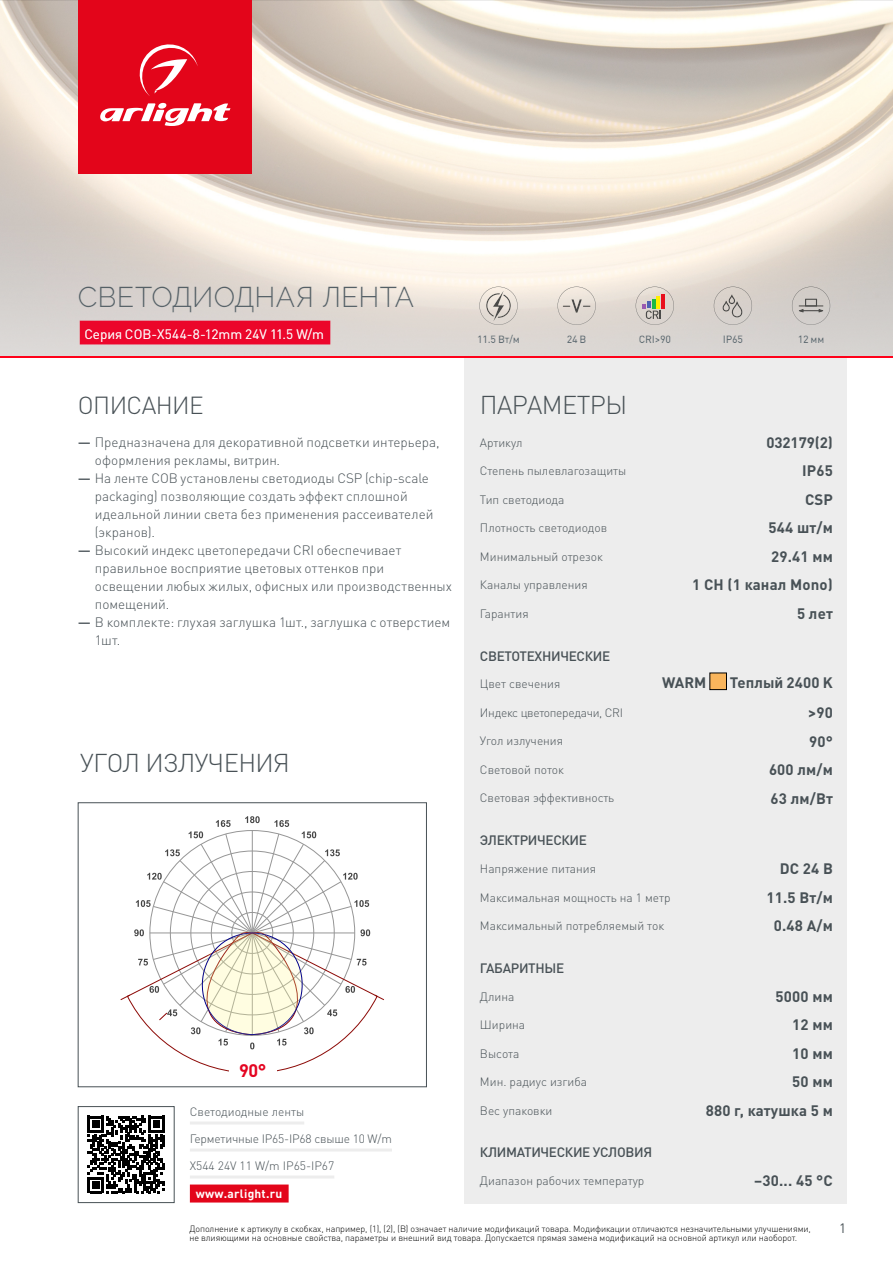
<style>
.page{position:relative;width:893px;height:1263px;background:#fff}
.page>*{position:absolute;margin:0;border:0;box-sizing:border-box;transform-origin:0 0}
.t1{font:300 28.5px "Raleway";letter-spacing:.005em;color:#485156}
.t2{font:300 25.5px "DIN Pro";letter-spacing:-.025em;color:#485156}
.t3{font:300 24.45px "DIN Pro";letter-spacing:-.025em;color:#485156}
.t4{font:700 18px "DIN Pro";color:#e40521}
.t5{font:700 15px "DIN Pro";letter-spacing:.01em;color:#485156}
.t6{font:300 13.5px/18px "DIN Pro";color:#485156}
.t7{font:500 13.5px "DIN Pro";letter-spacing:-.025em;color:#485156}
.t8{font:13.5px "DIN Pro";color:#fff}
.t9{font:13.5px "DIN Pro";color:#485156}
.t10{font:300 12px "DIN Pro";color:#485156}
.t11{font:300 12px "DIN Pro";letter-spacing:-.025em;color:#485156}
.t12{font:700 12px "DIN Pro";letter-spacing:.02em;color:#fff}
.t13{font:500 10.5px "DIN Pro";letter-spacing:-.025em;color:#485156}
.t14{font:300 9px/9px "DIN Pro";letter-spacing:-.01em;color:#000}
.s1{font-weight:500}
</style>
<div class="page">
<div style="left:464px;top:357px;width:383px;height:846px;background:#ededed"></div>
<div style="left:710px;top:673px;width:16px;height:17px;background:#f9b55c"></div>
<div style="left:710px;top:673px;width:17px;height:17px;border:1px solid #000"></div>
<img style="left:0;top:0;width:893px;height:195px">
<svg style="left:88px;top:1116px;width:77px;height:77px"></svg>
<div style="left:78px;top:1106px;width:96px;height:97px;border:1px solid #485156"></div>
<hr style="left:190px;top:1121px;width:114px;height:3px;background:#ededed">
<hr style="left:190px;top:1148px;width:202px;height:3px;background:#ededed">
<hr style="left:190px;top:1175px;width:144px;height:3px;background:#ededed">
<div style="left:190px;top:1184px;width:99px;height:18px;background:#e3051a"></div>
<svg style="left:121px;top:816px;width:263px;height:256px"></svg>
<div style="left:78px;top:802px;width:349px;height:285px;border:1px solid #485156"></div>
<div style="left:229px;top:1057px;width:47px;height:26px;background:#fff"></div>
<div style="left:78px;top:0;width:174px;height:174px;background:#e3051a"></div>
<svg style="left:100px;top:103px;width:130px;height:23px"></svg>
<svg style="left:139px;top:44px;width:59px;height:52px"></svg>
<svg style="left:0;top:195px;width:893px;height:162px;background:#e3d1cb"></svg>
<hr style="left:0;top:357px;width:893px;height:1px;background:#ff0019">
<h1 class="t1" style="left:78px;top:280px;width:338px">СВЕТОДИОДНАЯ ЛЕНТА</h1>
<p class="t8" style="left:84px;top:324px;width:241px">Серия COB-X544-8-12mm 24V 11.5 W/m</p>
<h3 class="t3" style="left:78px;top:388px;width:127px">ОПИСАНИЕ</h3>
<p class="t6" style="left:95px;top:432px;width:346px;text-indent:-17px"><span class="s1">—</span> Предназначена для декоративной подсветки интерьера, оформления рекламы, витрин.</p>
<p class="t6" style="left:95px;top:468px;width:340px;text-indent:-17px"><span class="s1">—</span> На ленте COB установлены светодиоды CSP (chip-scale packaging) позволяющие создать эффект сплошной идеальной линии света без применения рассеивателей (экранов).</p>
<p class="t6" style="left:95px;top:540px;width:358px;text-indent:-17px"><span class="s1">—</span> Высокий индекс цветопередачи CRI обеспечивает правильное восприятие цветовых оттенков при освещении любых жилых, офисных или производственных помещений.</p>
<p class="t6" style="left:95px;top:612px;width:357px;text-indent:-17px"><span class="s1">—</span> В комплекте: глухая заглушка 1шт., заглушка с отверстием<br>1шт.</p>
<h2 class="t2" style="left:80px;top:745px;width:211px">УГОЛ ИЗЛУЧЕНИЯ</h2>
<h3 class="t4" style="left:239px;top:1058px;width:29px">90°</h3>
<p class="t10" style="left:190px;top:1103px;width:116px">Светодиодные ленты</p>
<p class="t10" style="left:190px;top:1130px;width:204px">Герметичные IP65-IP68 свыше 10 W/m</p>
<p class="t10" style="left:190px;top:1157px;width:146px">X544 24V 11 W/m IP65-IP67</p>
<p class="t12" style="left:196px;top:1185px;width:88px">www.arlight.ru</p>
<p class="t13" style="left:477px;top:332px;width:44px">11.5 Вт/м</p>
<p class="t13" style="left:567px;top:332px;width:21px">24 В</p>
<p class="t13" style="left:639px;top:332px;width:34px">CRI&gt;90</p>
<p class="t13" style="left:723px;top:332px;width:22px">IP65</p>
<p class="t13" style="left:798px;top:332px;width:28px">12 мм</p>
<h2 class="t2" style="left:480px;top:388px;width:149px">ПАРАМЕТРЫ</h2>
<p class="t10" style="left:480px;top:434px;width:44px">Артикул</p>
<p class="t5" style="left:766px;top:432px;width:68px">032179(2)</p>
<p class="t10" style="left:480px;top:463px;width:148px">Степень пылевлагозащиты</p>
<p class="t5" style="left:802px;top:461px;width:32px">IP65</p>
<p class="t10" style="left:480px;top:491px;width:86px">Тип светодиода</p>
<p class="t5" style="left:805px;top:489px;width:29px">CSP</p>
<p class="t10" style="left:480px;top:520px;width:129px">Плотность светодиодов</p>
<p class="t5" style="left:769px;top:518px;width:66px">544 шт/м</p>
<p class="t10" style="left:480px;top:548px;width:124px">Минимальный отрезок</p>
<p class="t5" style="left:771px;top:546px;width:63px">29.41 мм</p>
<p class="t10" style="left:480px;top:577px;width:109px">Каналы управления</p>
<p class="t5" style="left:692px;top:575px;width:142px">1 CH (1 канал Mono)</p>
<p class="t10" style="left:480px;top:605px;width:50px">Гарантия</p>
<p class="t5" style="left:797px;top:603px;width:37px">5 лет</p>
<p class="t7" style="left:480px;top:646px;width:132px">СВЕТОТЕХНИЧЕСКИЕ</p>
<p class="t10" style="left:480px;top:676px;width:82px">Цвет свечения</p>
<p class="t5" style="left:662px;top:672px;width:46px">WARM</p>
<p class="t5" style="left:730px;top:672px;width:105px">Теплый 2400 K</p>
<p class="t11" style="left:480px;top:704px;width:145px">Индекс цветопередачи, CRI</p>
<p class="t5" style="left:808px;top:702px;width:26px">&gt;90</p>
<p class="t10" style="left:480px;top:733px;width:85px">Угол излучения</p>
<p class="t5" style="left:809px;top:731px;width:25px">90°</p>
<p class="t10" style="left:480px;top:761px;width:86px">Световой поток</p>
<p class="t5" style="left:769px;top:759px;width:65px">600 лм/м</p>
<p class="t10" style="left:480px;top:790px;width:136px">Световая эффективность</p>
<p class="t5" style="left:771px;top:788px;width:64px">63 лм/Вт</p>
<p class="t7" style="left:480px;top:831px;width:109px">ЭЛЕКТРИЧЕСКИЕ</p>
<p class="t10" style="left:480px;top:860px;width:118px">Напряжение питания</p>
<p class="t5" style="left:780px;top:858px;width:55px">DC 24 В</p>
<p class="t10" style="left:480px;top:889px;width:192px">Максимальная мощность на 1 метр</p>
<p class="t5" style="left:767px;top:887px;width:68px">11.5 Вт/м</p>
<p class="t10" style="left:480px;top:917px;width:186px">Максимальный потребляемый ток</p>
<p class="t5" style="left:774px;top:915px;width:61px">0.48 А/м</p>
<p class="t7" style="left:480px;top:959px;width:86px">ГАБАРИТНЫЕ</p>
<p class="t10" style="left:480px;top:988px;width:36px">Длина</p>
<p class="t5" style="left:776px;top:986px;width:59px">5000 мм</p>
<p class="t10" style="left:480px;top:1017px;width:47px">Ширина</p>
<p class="t5" style="left:792px;top:1015px;width:42px">12 мм</p>
<p class="t10" style="left:480px;top:1045px;width:41px">Высота</p>
<p class="t5" style="left:792px;top:1043px;width:42px">10 мм</p>
<p class="t10" style="left:480px;top:1074px;width:109px">Мин. радиус изгиба</p>
<p class="t5" style="left:792px;top:1072px;width:42px">50 мм</p>
<p class="t10" style="left:480px;top:1102px;width:74px">Вес упаковки</p>
<p class="t5" style="left:706px;top:1100px;width:129px">880 г, катушка 5 м</p>
<p class="t7" style="left:480px;top:1143px;width:174px">КЛИМАТИЧЕСКИЕ УСЛОВИЯ</p>
<p class="t10" style="left:480px;top:1173px;width:166px">Диапазон рабочих температур</p>
<p class="t5" style="left:754px;top:1171px;width:80px">–30... 45 °C</p>
<p class="t14" style="left:189px;top:1224px;width:623px">Дополнение к артикулу в скобках, например, (1), (2), (B) означает наличие модификаций товара. Модификации отличаются незначительными улучшениями, не влияющими на основные свойства, параметры и внешний вид товара. Допускается прямая замена модификаций на основной артикул или наоборот.</p>
<p class="t9" style="left:839px;top:1219px;width:9px">1</p>
</div>
